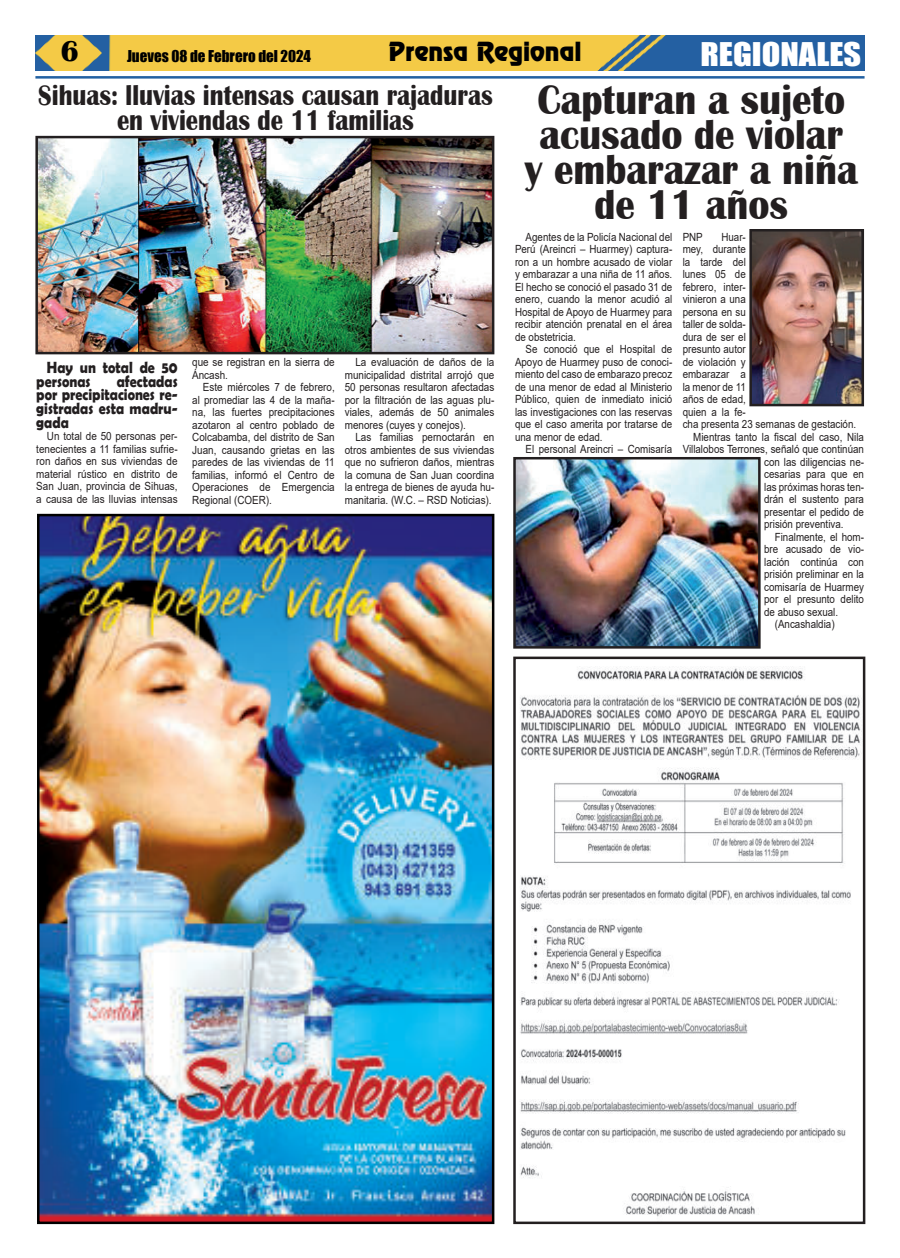
<style>
.page{position:relative;width:900px;height:1258px;background:#fff}
.page>*{position:absolute;margin:0;border:0;box-sizing:border-box;transform-origin:0 0}
.t1{font:700 42.88px/35px "Britannic";color:#231f20;text-align:center;scale:.91 1}
.t2{font:30px "Impact";color:#fff;scale:1.14 1}
.t3{font:700 30px "Britannic";color:#000}
.t4{font:700 29.38px/25px "Britannic";color:#231f20;text-align:center;scale:.84 1}
.t5{font:23.75px "Renfrew Normal";color:#000}
.t6{font:700 16.25px/13.8px "Berlin Sans FB Demi";color:#231f20;scale:.86 1}
.t7{font:15px "Impact";color:#000}
.t8{font:11.25px/12.5px "Arial";color:#231f20;text-align:justify;scale:.87 1}
.t9{font:11.25px/12.5px "Arial";color:#231f20;text-align:justify;scale:.88 1}
</style>
<div class="page">
<img style="left:35px;top:35px;width:830px;height:36px">
<hr style="left:35px;top:76px;width:830px;height:3px;background:#2361a2">
<img style="left:39px;top:140px;width:451px;height:210px">
<div style="left:35px;top:136px;width:459px;height:218px;border:3px solid #231f20"></div>
<img style="left:753px;top:233px;width:107px;height:169px">
<div style="left:749px;top:229px;width:115px;height:177px;border:3px solid #231f20"></div>
<img style="left:520px;top:666px;width:341px;height:551px">
<div style="left:513px;top:657px;width:352px;height:567px;border:3px solid #231f20"></div>
<img style="left:41px;top:518px;width:449px;height:702px">
<div style="left:37px;top:514px;width:457px;height:710px;border:3px solid #000"></div>
<img style="left:517px;top:461px;width:240px;height:184px">
<div style="left:513px;top:457px;width:248px;height:192px;border:3px solid #231f20"></div>
<h2 class="t3" style="left:61px;top:41px;width:20px">6</h2>
<h3 class="t7" style="left:127px;top:48px;width:185px">Jueves 08 de Febrero del 2024</h3>
<h3 class="t5" style="left:389px;top:41px;width:194px">Prensa Regional</h3>
<h2 class="t2" style="left:700px;top:38px;width:143px">REGIONALES</h2>
<h3 class="t4" style="left:38px;top:85px;width:543px">Sihuas: lluvias intensas causan rajaduras en viviendas de 11 familias</h3>
<h1 class="t1" style="left:525px;top:86px;width:367px">Capturan a sujeto acusado de violar<br>y embarazar a niña de 11 años</h1>
<p class="t8" style="left:515px;top:232px;width:182px;text-indent:11px">Agentes de la Policía Nacional del Perú (Areincri – Huarmey) captura&shy;ron a un hombre acusado de violar y embarazar a una niña de 11 años.<br>El hecho se conoció el pasado 31 de enero, cuando la menor acudió al Hospital de Apoyo de Huarmey para recibir atención prenatal en el área de obstetricia.</p>
<p class="t8" style="left:515px;top:344px;width:182px;text-indent:11px">Se conoció que el Hospital de Apoyo de Huarmey puso de conoci&shy;miento del caso de embarazo precoz de una menor de edad al Ministerio Público, quien de inmediato inició las investigaciones con las reservas que el caso amerita por tratarse de una menor de edad.</p>
<p class="t8" style="left:526px;top:444px;width:170px">El personal Areincri – Comisaría</p>
<p class="t8" style="left:683px;top:232px;width:25px">PNP</p>
<p class="t8" style="left:721px;top:232px;width:30px">Huar-</p>
<p class="t8" style="left:683px;top:244px;width:74px">mey, durante</p>
<p class="t8" style="left:683px;top:257px;width:74px">la tarde del</p>
<p class="t8" style="left:683px;top:269px;width:74px">lunes 05 de</p>
<p class="t8" style="left:683px;top:282px;width:74px">febrero, inter-</p>
<p class="t8" style="left:683px;top:294px;width:74px">vinieron a una</p>
<p class="t8" style="left:683px;top:307px;width:74px">persona en su</p>
<p class="t8" style="left:683px;top:319px;width:74px">taller de solda-</p>
<p class="t8" style="left:683px;top:332px;width:74px">dura de ser el</p>
<p class="t8" style="left:683px;top:344px;width:74px">presunto autor</p>
<p class="t8" style="left:683px;top:357px;width:74px">de violación y</p>
<p class="t8" style="left:683px;top:369px;width:74px">embarazar a</p>
<p class="t8" style="left:683px;top:382px;width:74px">la menor de 11</p>
<p class="t8" style="left:683px;top:394px;width:74px">años de edad,</p>
<p class="t8" style="left:683px;top:407px;width:74px">quien a la fe-</p>
<p class="t8" style="left:683px;top:419px;width:201px">cha presenta 23 semanas de gestación.</p>
<p class="t8" style="left:693px;top:430px;width:198px">Mientras tanto la fiscal del caso, Nila</p>
<p class="t8" style="left:683px;top:444px;width:210px">Villalobos Terrones, señaló que continúan</p>
<p class="t8" style="left:764px;top:457px;width:116px">con las diligencias ne-</p>
<p class="t8" style="left:764px;top:469px;width:116px">cesarias para que en</p>
<p class="t8" style="left:764px;top:482px;width:116px">las próximas horas ten-</p>
<p class="t8" style="left:764px;top:494px;width:116px">drán el sustento para</p>
<p class="t8" style="left:764px;top:507px;width:116px">presentar el pedido de</p>
<p class="t8" style="left:764px;top:519px;width:93px">prisión preventiva.</p>
<p class="t8" style="left:775px;top:532px;width:104px">Finalmente, el hom-</p>
<p class="t8" style="left:764px;top:544px;width:116px">bre acusado de vio-</p>
<p class="t8" style="left:764px;top:557px;width:116px">lación continúa con</p>
<p class="t8" style="left:764px;top:569px;width:116px">prisión preliminar en la</p>
<p class="t8" style="left:764px;top:582px;width:116px">comisaría de Huarmey</p>
<p class="t8" style="left:764px;top:594px;width:116px">por el presunto delito</p>
<p class="t8" style="left:764px;top:607px;width:87px">de abuso sexual.</p>
<p class="t8" style="left:775px;top:619px;width:70px">(Ancashaldia)</p>
<p class="t9" style="left:345px;top:357px;width:171px;text-indent:11px">La evaluación de daños de la municipalidad distrital arrojó que 50 personas resultaron afectadas por la filtración de las aguas plu&shy;viales, además de 50 animales menores (cuyes y conejos).</p>
<p class="t9" style="left:345px;top:432px;width:171px;text-indent:11px">Las familias pernoctarán en otros ambientes de sus viviendas que no sufrieron daños, mientras la comuna de San Juan coordina la entrega de bienes de ayuda hu&shy;manitaria. (W.C. – RSD Noticias).</p>
<p class="t9" style="left:192px;top:357px;width:163px">que se registran en la sierra de<br>Áncash.</p>
<p class="t9" style="left:192px;top:382px;width:163px;text-indent:11px">Este miércoles 7 de febrero, al promediar las 4 de la maña&shy;na, las fuertes precipitaciones azotaron al centro poblado de Colcabamba, del distrito de San Juan, causando grietas en las paredes de las viviendas de 11 familias, informó el Centro de Operaciones de Emergencia Regional (COER).</p>
<h3 class="t6" style="left:36px;top:360px;width:166px;text-indent:11px">Hay un total de 50 personas</h3>
<h3 class="t6" style="left:36px;top:375px;width:166px;text-align:justify;text-indent:80px">afectadas por precipitaciones re&shy;gistradas esta madru&shy;gada</h3>
<p class="t9" style="left:36px;top:431px;width:162px;text-indent:11px">Un total de 50 personas per&shy;tenecientes a 11 familias sufrie&shy;ron daños en sus viviendas de material rústico en distrito de San Juan, provincia de Sihuas, a causa de las lluvias intensas</p>
</div>
